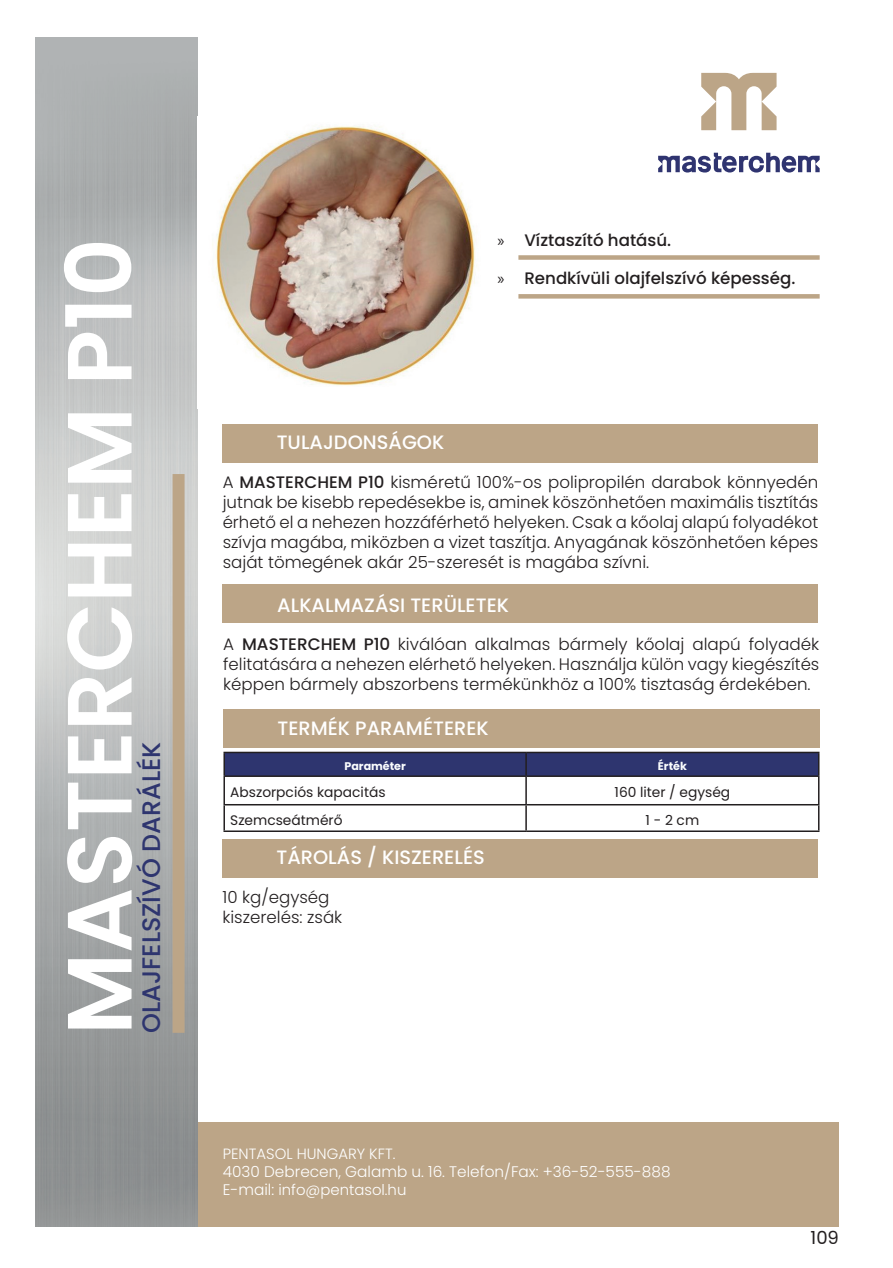
<style>
.page{position:relative;width:893px;height:1268px;background:#fff}
.page>*{position:absolute;margin:0;border:0;box-sizing:border-box;transform-origin:0 0}
.t1{font:600 91.05px "Poppins";color:#fff}
.t2{font:500 25.35px "Poppins";color:#2e356f}
.t3{font:500 19.35px "Poppins";color:#fff}
.t4{font:18px "Poppins";color:#231f20}
.t5{font:300 16.65px/20px "Poppins";color:#231f20;text-align:justify}
.t6{font:500 16.65px "Poppins";color:#231f20}
.t7{font:300 15.3px "Poppins";color:#fff}
.t8{font:300 14.85px "Poppins";color:#fff}
.t9{font:13.8px "Poppins";color:#231f20}
.t10{font:700 11.1px "Poppins";color:#fbfdfe}
.s1{font-family:"Myriad Pro";font-weight:400}
.s2{font-weight:500}
.s3{font-size:15.3px}
</style>
<div class="page">
<div style="left:36px;top:1121px;width:803px;height:105px;background:#bca587"></div>
<div style="left:223px;top:423px;width:595px;height:39px;background:#bca587"></div>
<div style="left:223px;top:584px;width:595px;height:38px;background:#bca587"></div>
<img style="left:36px;top:37px;width:162px;height:1188px">
<div style="left:173px;top:474px;width:12px;height:558px;background:#bca587"></div>
<div style="left:223px;top:709px;width:597px;height:38px;background:#bca587"></div>
<div style="left:223px;top:838px;width:595px;height:39px;background:#bca587"></div>
<svg style="left:701px;top:73px;width:76px;height:57px"></svg>
<svg style="left:658px;top:153px;width:162px;height:19px"></svg>
<div style="left:518px;top:255px;width:302px;height:5px;background:#bca587"></div>
<hr style="left:518px;top:294px;width:302px;height:4px;background:#bca587">
<hr style="left:223px;top:751px;width:303px;height:2px;background:#231f20">
<hr style="left:223px;top:753px;width:2px;height:22px;background:#231f20">
<hr style="left:526px;top:751px;width:293px;height:2px;background:#231f20">
<hr style="left:223px;top:775px;width:303px;height:1px;background:#231f20">
<hr style="left:223px;top:776px;width:2px;height:27px;background:#231f20">
<hr style="left:223px;top:803px;width:303px;height:2px;background:#231f20">
<hr style="left:223px;top:805px;width:2px;height:25px;background:#231f20">
<svg style="left:224px;top:752px;width:595px;height:78px"></svg>
<hr style="left:223px;top:830px;width:303px;height:1px;background:#231f20">
<hr style="left:526px;top:830px;width:293px;height:1px;background:#231f20">
<img style="left:212px;top:126px;width:265px;height:260px">
<h1 class="t1" style="left:47px;top:1034px;width:798px;rotate:-90deg">MASTERCHEM P10</h1>
<h2 class="t2" style="left:136px;top:1032px;width:292px;rotate:-90deg">OLAJFELSZÍVÓ DARÁLÉK</h2>
<p class="t6" style="left:497px;top:230px;width:175px"><span class="s1">»</span> Víztaszító hatású.</p>
<p class="t6" style="left:497px;top:269px;width:300px"><span class="s1">»</span> Rendkívüli olajfelszívó képesség.</p>
<p class="t3" style="left:277px;top:431px;width:169px">TULAJDONSÁGOK</p>
<p class="t5" style="left:223px;top:472px;width:597px">A <span class="s2">MASTERCHEM P10</span> kisméretű 100%-os polipropilén darabok könnyedén jutnak be kisebb repedésekbe is, aminek köszönhetően maximális tisztítás érhető el a nehezen hozzáférhető helyeken. Csak a kőolaj alapú folyadékot szívja magába, miközben a vizet taszítja. Anyagának köszönhetően képes saját tömegének akár 25-szeresét is magába szívni.</p>
<p class="t3" style="left:277px;top:594px;width:233px">ALKALMAZÁSI TERÜLETEK</p>
<p class="t5" style="left:223px;top:634px;width:598px">A <span class="s2">MASTERCHEM P10</span> kiválóan alkalmas bármely kőolaj alapú folyadék felitatására a nehezen elérhető helyeken. Használja külön vagy kiegészítés képpen bármely abszorbens termékünkhöz a 100% tisztaság érdekében.</p>
<p class="t3" style="left:277px;top:716px;width:213px">TERMÉK PARAMÉTEREK</p>
<p class="t10" style="left:344px;top:759px;width:63px">Paraméter</p>
<p class="t10" style="left:658px;top:759px;width:30px">Érték</p>
<p class="t9" style="left:230px;top:783px;width:157px">Abszorpciós kapacitás</p>
<p class="t9" style="left:615px;top:783px;width:117px">160 liter / egység</p>
<p class="t9" style="left:230px;top:812px;width:114px">Szemcseátmérő</p>
<p class="t9" style="left:646px;top:812px;width:55px">1 - 2 cm</p>
<p class="t3" style="left:277px;top:846px;width:210px">TÁROLÁS / KISZERELÉS</p>
<p class="t5" style="left:223px;top:886px;width:121px">10 kg/egység kiszerelés: zsák</p>
<p class="t8" style="left:223px;top:1144px;width:174px">PENTASOL HUNGARY KFT.</p>
<p class="t7" style="left:223px;top:1162px;width:449px">4030 Debrecen, Galamb u. 16. Telefon/Fax: +36-52-555-888</p>
<p class="t8" style="left:223px;top:1181px;width:185px"><span class="s3">E-mail:</span> info@pentasol.hu</p>
<p class="t4" style="left:811px;top:1226px;width:30px">109</p>
</div>
